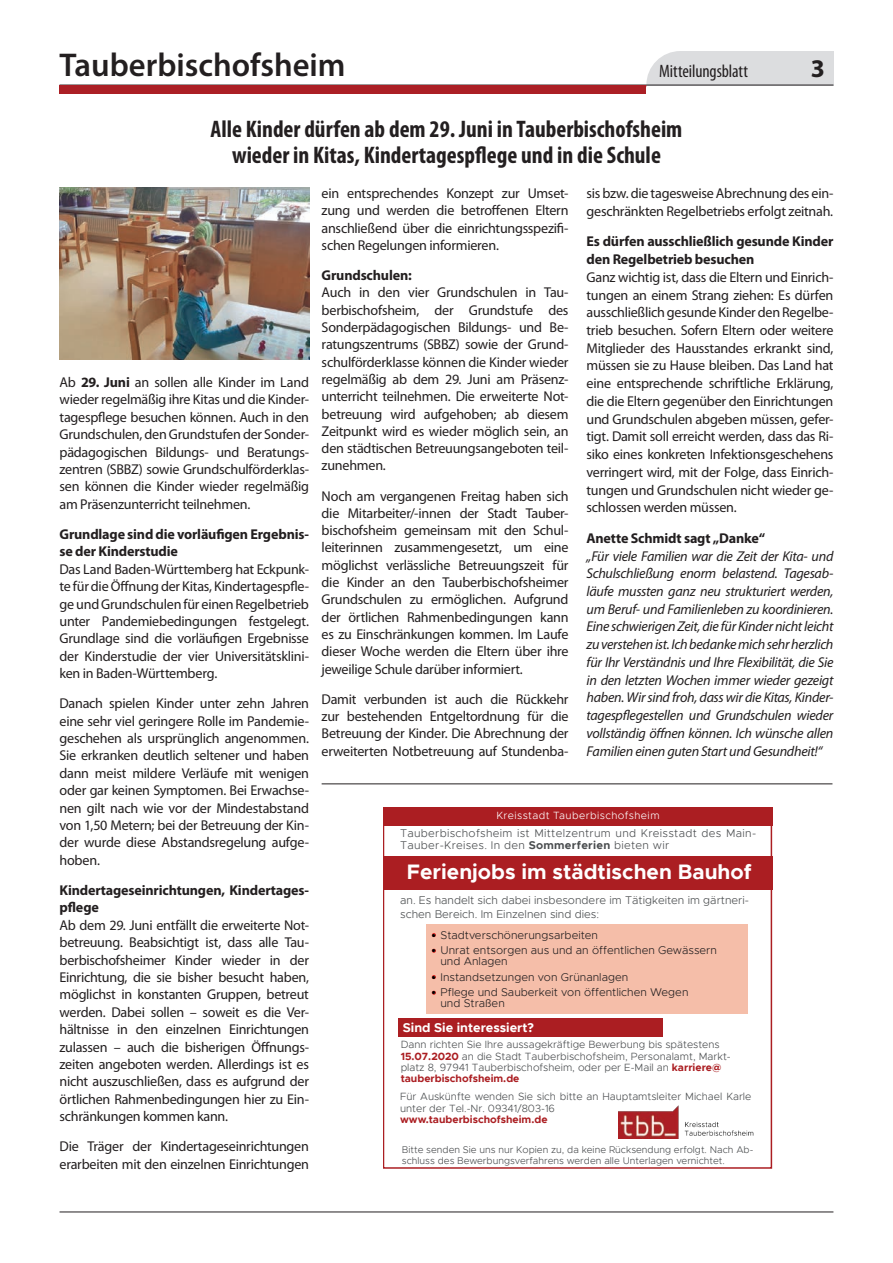
<style>
.page{position:relative;width:893px;height:1263px;background:#fff}
.page>*{position:absolute;margin:0;border:0;box-sizing:border-box;transform-origin:0 0}
.t1{font:600 33px "Myriad Pro";color:#231f20}
.t2{font:700 25.5px "Myriad Pro";color:#231f20}
.t3{font:700 condensed 24px/25.5px "Myriad Pro";color:#231f20;text-align:center}
.t4{font:700 21px "Metropolis";color:#fff}
.t5{font:condensed 18px "Myriad Pro";letter-spacing:-.005em;color:#231f20}
.t6{font:14.25px/17.4px "Myriad Pro";letter-spacing:-.015em;color:#231f20;text-align:justify}
.t7{font:italic 14.25px/17.7px "Myriad Pro";letter-spacing:-.02em;color:#231f20;text-align:justify}
.t8{font:700 14.25px/17.4px "Myriad Pro";letter-spacing:-.01em;color:#231f20}
.t9{font:700 12.75px "Metropolis";color:#fff}
.t10{font:300 11.25px/10.5px "Metropolis";color:#231f20}
.t11{font:300 11.25px/12px "Metropolis";letter-spacing:.025em;color:#4b4e50}
.t12{font:300 11.25px/13.5px "Metropolis";color:#4b4e50}
.t13{font:300 10.5px/11.2px "Metropolis";color:#4b4e50}
.t14{font:300 10.5px "Metropolis";letter-spacing:.04em;color:#fff}
.t15{font:700 10.5px "Metropolis";color:#ab1e22}
.t16{font:300 9.75px/10.5px "Metropolis";color:#4b4e50}
.s1{font-weight:700}
.s2{font-family:"Frutiger Next LT";font-weight:700;color:#000}
.s3{font-weight:700;color:#ab1e22}
</style>
<div class="page">
<hr style="left:60px;top:1211px;width:773px;height:1px;background:#231f20">
<svg style="left:60px;top:51px;width:773px;height:43px"></svg>
<hr style="left:322px;top:783px;width:510px;height:1px;background:#231f20">
<img style="left:60px;top:187px;width:249px;height:172px">
<div style="left:427px;top:925px;width:321px;height:89px;background:#f5bea9"></div>
<div style="left:383px;top:807px;width:389px;height:362px;border:2px solid #ab1e22"></div>
<div style="left:399px;top:1018px;width:264px;height:19px;background:#ab1e22"></div>
<div style="left:383px;top:856px;width:389px;height:34px;background:#ab1e22"></div>
<div style="left:383px;top:807px;width:389px;height:18px;background:#ab1e22"></div>
<img style="left:618px;top:1106px;width:136px;height:32px">
<h1 class="t1" style="left:60px;top:46px;width:288px">Tauberbischofsheim</h1>
<p class="t5" style="left:659px;top:61px;width:91px">Mitteilungsblatt</p>
<h2 class="t2" style="left:811px;top:54px;width:16px">3</h2>
<h3 class="t3" style="left:211px;top:117px;width:473px">Alle Kinder dürfen ab dem 29. Juni in Tauberbischofsheim wieder in Kitas, Kindertagespflege und in die Schule</h3>
<p class="t6" style="left:60px;top:374px;width:251px">Ab <span class="s1">29. Juni</span> an sollen alle Kinder im Land wieder regelmäßig ihre Kitas und die Kinder&shy;tagespflege besuchen können. Auch in den Grundschulen, den Grundstufen der Sonder&shy;pädagogischen Bildungs- und Beratungs&shy;zentren (SBBZ) sowie Grundschulförderklas&shy;sen können die Kinder wieder regelmäßig am Präsenzunterricht teilnehmen.</p>
<p class="t8" style="left:60px;top:526px;width:251px">Grundlage sind die vorläufigen Ergebnis&shy;se der Kinderstudie</p>
<p class="t6" style="left:60px;top:560px;width:251px">Das Land Baden-Württemberg hat Eckpunk&shy;te für die Öffnung der Kitas, Kindertagespfle&shy;ge und Grundschulen für einen Regelbetrieb unter Pandemiebedingungen festgelegt.<br>Grundlage sind die vorläufigen Ergebnisse der Kinderstudie der vier Universitätsklini&shy;ken in Baden-Württemberg.</p>
<p class="t6" style="left:60px;top:695px;width:251px">Danach spielen Kinder unter zehn Jahren eine sehr viel geringere Rolle im Pandemie&shy;geschehen als ursprünglich angenommen.<br>Sie erkranken deutlich seltener und haben dann meist mildere Verläufe mit wenigen oder gar keinen Symptomen. Bei Erwachse&shy;nen gilt nach wie vor der Mindestabstand von 1,50 Metern; bei der Betreuung der Kin&shy;der wurde diese Abstandsregelung aufge&shy;hoben.</p>
<p class="t8" style="left:60px;top:882px;width:251px">Kindertageseinrichtungen, Kindertages&shy;pflege</p>
<p class="t6" style="left:60px;top:917px;width:251px">Ab dem 29. Juni entfällt die erweiterte Not&shy;betreuung. Beabsichtigt ist, dass alle Tau&shy;berbischofsheimer Kinder wieder in der Einrichtung, die sie bisher besucht haben, möglichst in konstanten Gruppen, betreut werden. Dabei sollen – soweit es die Ver&shy;hältnisse in den einzelnen Einrichtungen zulassen – auch die bisherigen Öffnungs&shy;zeiten angeboten werden. Allerdings ist es nicht auszuschließen, dass es aufgrund der örtlichen Rahmenbedingungen hier zu Ein&shy;schränkungen kommen kann.</p>
<p class="t6" style="left:60px;top:1138px;width:251px">Die Träger der Kindertageseinrichtungen erarbeiten mit den einzelnen Einrichtungen</p>
<p class="t6" style="left:322px;top:185px;width:248px">ein entsprechendes Konzept zur Umset&shy;zung und werden die betroffenen Eltern anschließend über die einrichtungsspezifi&shy;schen Regelungen informieren.</p>
<p class="t8" style="left:322px;top:267px;width:92px">Grundschulen:</p>
<p class="t6" style="left:322px;top:284px;width:248px">Auch in den vier Grundschulen in Tau&shy;berbischofsheim, der Grundstufe des Sonderpädagogischen Bildungs- und Be&shy;ratungszentrums (SBBZ) sowie der Grund&shy;schulförderklasse können die Kinder wieder regelmäßig ab dem 29. Juni am Präsenz&shy;unterricht teilnehmen. Die erweiterte Not&shy;betreuung wird aufgehoben; ab diesem Zeitpunkt wird es wieder möglich sein, an den städtischen Betreuungsangeboten teil&shy;zunehmen.</p>
<p class="t6" style="left:322px;top:487px;width:248px">Noch am vergangenen Freitag haben sich die Mitarbeiter/-innen der Stadt Tauber&shy;bischofsheim gemeinsam mit den Schul&shy;leiterinnen zusammengesetzt, um eine möglichst verlässliche Betreuungszeit für die Kinder an den Tauberbischofsheimer Grundschulen zu ermöglichen. Aufgrund der örtlichen Rahmenbedingungen kann es zu Einschränkungen kommen. Im Laufe dieser Woche werden die Eltern über ihre jeweilige Schule darüber informiert.</p>
<p class="t6" style="left:322px;top:690px;width:248px">Damit verbunden ist auch die Rückkehr zur bestehenden Entgeltordnung für die Betreuung der Kinder. Die Abrechnung der erweiterten Notbetreuung auf Stundenba-</p>
<p class="t6" style="left:586px;top:185px;width:248px">sis bzw. die tagesweise Abrechnung des ein&shy;geschränkten Regelbetriebs erfolgt zeitnah.</p>
<p class="t8" style="left:586px;top:233px;width:248px">Es dürfen ausschließlich gesunde Kinder den Regelbetrieb besuchen</p>
<p class="t6" style="left:586px;top:268px;width:248px">Ganz wichtig ist, dass die Eltern und Einrich&shy;tungen an einem Strang ziehen: Es dürfen ausschließlich gesunde Kinder den Regelbe&shy;trieb besuchen. Sofern Eltern oder weitere Mitglieder des Hausstandes erkrankt sind, müssen sie zu Hause bleiben. Das Land hat eine entsprechende schriftliche Erklärung, die die Eltern gegenüber den Einrichtungen und Grundschulen abgeben müssen, gefer&shy;tigt. Damit soll erreicht werden, dass das Ri&shy;siko eines konkreten Infektionsgeschehens verringert wird, mit der Folge, dass Einrich&shy;tungen und Grundschulen nicht wieder ge&shy;schlossen werden müssen.</p>
<p class="t8" style="left:587px;top:529px;width:180px">Anette Schmidt sagt „Danke“</p>
<p class="t7" style="left:586px;top:547px;width:248px">„Für viele Familien war die Zeit der Kita- und Schulschließung enorm belastend. Tagesab&shy;läufe mussten ganz neu strukturiert werden, um Beruf- und Familienleben zu koordinieren.<br>Eine schwierigen Zeit, die für Kinder nicht leicht zu verstehen ist. Ich bedanke mich sehr herzlich für Ihr Verständnis und Ihre Flexibilität, die Sie in den letzten Wochen immer wieder gezeigt haben. Wir sind froh, dass wir die Kitas, Kinder&shy;tagespflegestellen und Grundschulen wieder vollständig öffnen können. Ich wünsche allen Familien einen guten Start und Gesundheit!“</p>
<p class="t14" style="left:496px;top:809px;width:165px">Kreisstadt Tauberbischofsheim</p>
<p class="t11" style="left:400px;top:827px;width:358px">Tauberbischofsheim ist Mittelzentrum und Kreisstadt des Main-<br>Tauber-Kreises. In den <span class="s1">Sommerferien</span> bieten wir</p>
<h3 class="t4" style="left:407px;top:859px;width:346px">Ferienjobs im städtischen Bauhof</h3>
<p class="t12" style="left:400px;top:894px;width:350px">an. Es handelt sich dabei insbesondere im Tätigkeiten im gärtneri&shy;schen Bereich. Im Einzelnen sind dies:</p>
<p class="t10" style="left:431px;top:929px;width:169px"><span class="s2">•</span> Stadtverschönerungsarbeiten</p>
<p class="t10" style="left:440px;top:945px;width:278px;text-indent:-10px"><span class="s2">•</span> Unrat entsorgen aus und an öffentlichen Gewässern und Anlagen</p>
<p class="t10" style="left:431px;top:971px;width:199px"><span class="s2">•</span> Instandsetzungen von Grünanlagen</p>
<p class="t10" style="left:440px;top:987px;width:250px;text-indent:-10px"><span class="s2">•</span> Pflege und Sauberkeit von öffentlichen Wegen und Straßen</p>
<p class="t9" style="left:403px;top:1019px;width:133px">Sind Sie interessiert?</p>
<p class="t13" style="left:401px;top:1039px;width:332px">Dann richten Sie Ihre aussagekräftige Bewerbung bis spätestens <span class="s3">15.07.2020</span> an die Stadt Tauberbischofsheim, Personalamt, Markt&shy;platz 8, 97941 Tauberbischofsheim, oder per E-Mail an <span class="s3">karriere@ tauberbischofsheim.de</span></p>
<p class="t13" style="left:400px;top:1091px;width:353px">Für Auskünfte wenden Sie sich bitte an Hauptamtsleiter Michael Karle unter der Tel.-Nr. 09341/803-16</p>
<p class="t15" style="left:400px;top:1112px;width:149px">www.tauberbischofsheim.de</p>
<p class="t16" style="left:402px;top:1144px;width:353px">Bitte senden Sie uns nur Kopien zu, da keine Rücksendung erfolgt. Nach Ab&shy;schluss des Bewerbungsverfahrens werden alle Unterlagen vernichtet.</p>
</div>
